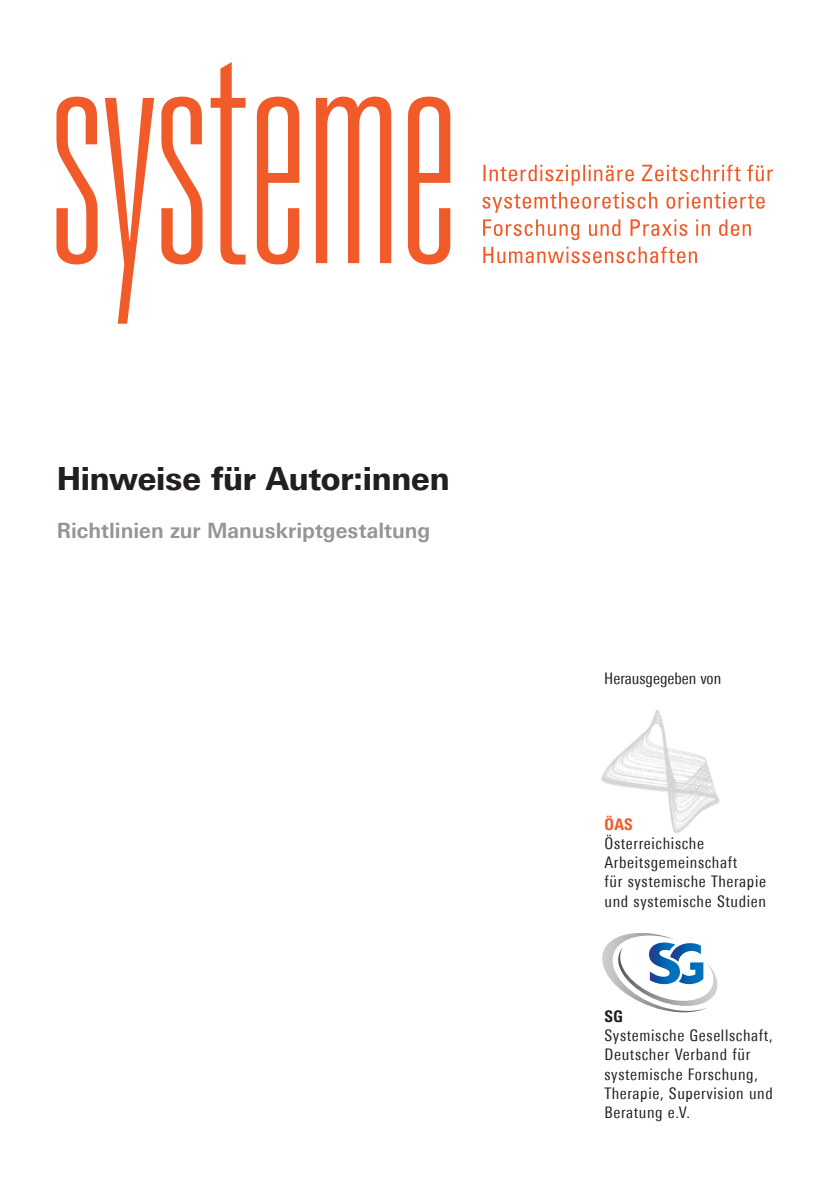
<style>
.page{position:relative;width:840px;height:1191px;background:#fff}
.page>*{position:absolute;margin:0;border:0;box-sizing:border-box;transform-origin:0 0}
.t1{font:800 32px "Univers Next Pro";letter-spacing:-.005em;color:#231f20;scale:.95 1}
.t2{font:700 21.2px "Univers Next Pro";color:#939598;scale:.95 1}
.t3{font:condensed 16px/19.2px "Univers Next Pro";letter-spacing:.04em;color:#231f20}
.t4{font:condensed 16px "Univers Next Pro";color:#231f20}
.t5{font:800 condensed 16px "Univers Next Pro";color:#f15b2a}
.t6{font:800 condensed 16px "Univers Next Pro";color:#231f20}
</style>
<div class="page">
<svg style="left:483px;top:247px;width:213px;height:16px"></svg>
<svg style="left:483px;top:219px;width:267px;height:21px"></svg>
<svg style="left:482px;top:192px;width:282px;height:21px"></svg>
<svg style="left:483px;top:165px;width:289px;height:20px"></svg>
<svg style="left:56px;top:62px;width:394px;height:262px"></svg>
<img style="left:601px;top:710px;width:119px;height:123px">
<svg style="left:602px;top:933px;width:115px;height:79px"></svg>
<h1 class="t1" style="left:57px;top:459px;width:415px">Hinweise für Autor:innen</h1>
<h2 class="t2" style="left:57px;top:518px;width:394px">Richtlinien zur Manuskriptgestaltung</h2>
<p class="t4" style="left:604px;top:669px;width:118px">Herausgegeben von</p>
<p class="t5" style="left:604px;top:814px;width:30px">ÖAS</p>
<p class="t3" style="left:604px;top:833px;width:163px">Österreichische<br>Arbeitsgemeinschaft<br>für systemische Therapie und systemische Studien</p>
<p class="t6" style="left:604px;top:1006px;width:20px">SG</p>
<p class="t3" style="left:604px;top:1025px;width:170px">Systemische Gesellschaft,<br>Deutscher Verband für systemische Forschung,<br>Therapie, Supervision und<br>Beratung e.V.</p>
</div>
